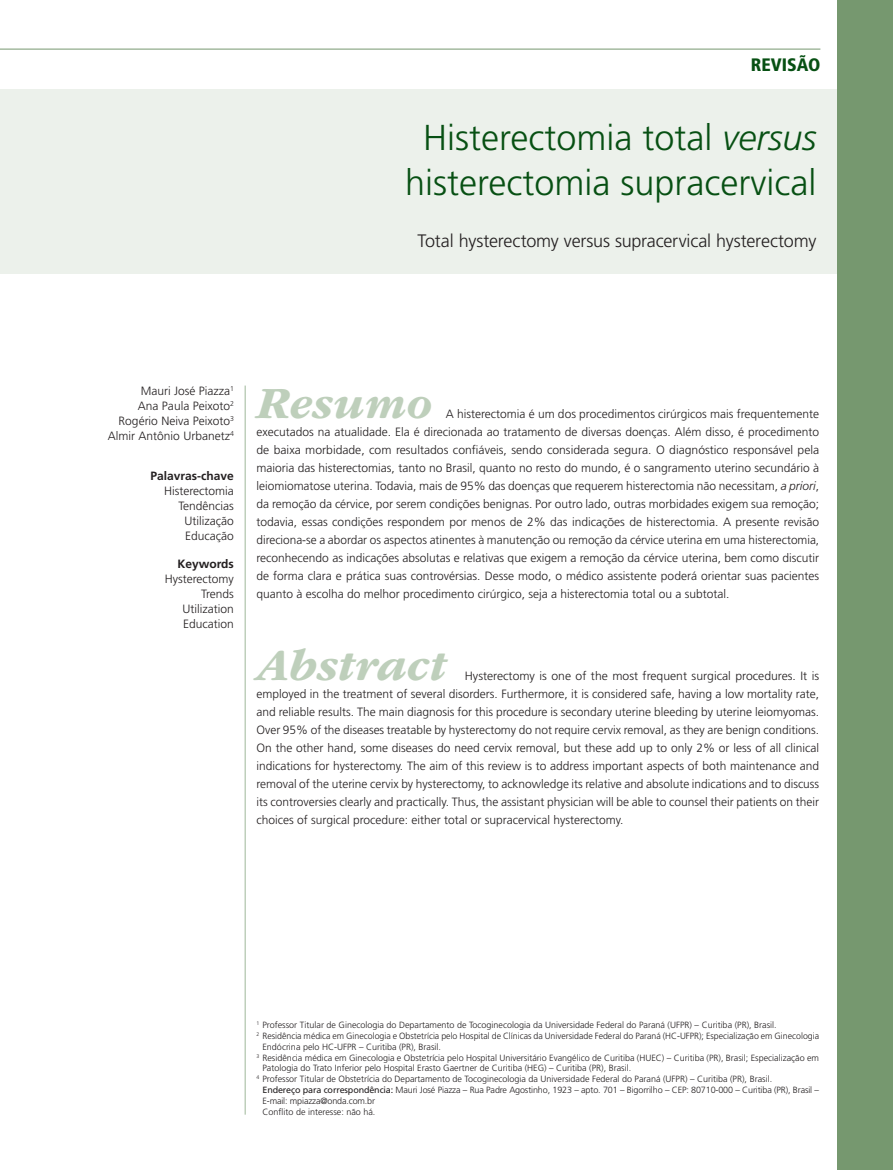
<style>
.page{position:relative;width:893px;height:1170px;background:#fff}
.page>*{position:absolute;margin:0;border:0;box-sizing:border-box;transform-origin:0 0}
._04_0_Resumo_Abstrac{font:italic 700 46.5px "ITC Garamond Std";color:#becfbb}
._01_0_Título{font:300 36px/45px "Frutiger LT Std";color:#075013;text-align:center}
._01_1_Título_Inglês{font:300 18px "Frutiger LT Std";letter-spacing:-.01em;color:#231f20}
._12_0_Seção{font:900 condensed 18px "Frutiger LT Std";color:#075013}
._04_0_Resumo_Abstrac-2{font:300 12px/18px "Frutiger LT Std";color:#231f20;text-align:justify}
._02_0_Autores{font:300 12px "Frutiger LT Std";color:#231f20}
._04_2_Palavras-chave{font:300 12px "Frutiger LT Std";color:#231f20}
._04_3_Keywords{font:300 12px "Frutiger LT Std";color:#231f20}
._04_1_Título_palavra{font:700 12px "Frutiger LT Std";color:#231f20}
._02_2_Autor-tilulaçã{font:300 9px/10.8px "Frutiger LT Std";color:#231f20}
._02_1_instituição{font:300 9px "Frutiger LT Std";color:#231f20}
.s1{font-style:italic}
.s2{font-weight:400}
</style>
<div class="page">
<hr style="left:0;top:49px;width:820px;height:1px;background:#76986f">
<hr style="left:244px;top:385px;width:2px;height:729px;background:#becfbb">
<div style="left:0;top:89px;width:893px;height:185px;background:#ecf1eb"></div>
<div style="left:838px;top:0;width:55px;height:1169px;background:#76986f"></div>
<p class="_12_0_Seção" style="left:751px;top:54px;width:71px">REVISÃO</p>
<p class="_01_0_Título" style="left:405px;top:116px;width:413px">Histerectomia total <span class="s1">versus </span>histerectomia supracervical</p>
<p class="_01_1_Título_Inglês" style="left:417px;top:231px;width:400px">Total hysterectomy versus supracervical hysterectomy</p>
<p class="_02_0_Autores" style="left:141px;top:383px;width:95px">Mauri José Piazza<sup>1</sup></p>
<p class="_02_0_Autores" style="left:138px;top:398px;width:97px">Ana Paula Peixoto<sup>2</sup></p>
<p class="_02_0_Autores" style="left:119px;top:413px;width:117px">Rogério Neiva Peixoto<sup>3</sup></p>
<p class="_02_0_Autores" style="left:108px;top:428px;width:127px">Almir Antônio Urbanetz<sup>4</sup></p>
<p class="_04_1_Título_palavra" style="left:150px;top:469px;width:85px">Palavras-chave</p>
<p class="_04_2_Palavras-chave" style="left:164px;top:484px;width:71px">Histerectomia</p>
<p class="_04_2_Palavras-chave" style="left:179px;top:499px;width:57px">Tendências</p>
<p class="_04_2_Palavras-chave" style="left:185px;top:514px;width:51px">Utilização</p>
<p class="_04_2_Palavras-chave" style="left:185px;top:529px;width:50px">Educação</p>
<p class="_04_1_Título_palavra" style="left:177px;top:556px;width:58px">Keywords</p>
<p class="_04_3_Keywords" style="left:165px;top:572px;width:71px">Hysterectomy</p>
<p class="_04_3_Keywords" style="left:201px;top:587px;width:34px">Trends</p>
<p class="_04_3_Keywords" style="left:183px;top:602px;width:53px">Utilization</p>
<p class="_04_3_Keywords" style="left:183px;top:617px;width:52px">Education</p>
<p class="_04_0_Resumo_Abstrac" style="left:256px;top:378px;width:177px">Resumo</p>
<p class="_04_0_Resumo_Abstrac-2" style="left:256px;top:405px;width:564px;text-indent:189px">A histerectomia é um dos procedimentos cirúrgicos mais frequentemente executados na atualidade. Ela é direcionada ao tratamento de diversas doenças. Além disso, é procedimento de baixa morbidade, com resultados confiáveis, sendo considerada segura. O diagnóstico responsável pela maioria das histerectomias, tanto no Brasil, quanto no resto do mundo, é o sangramento uterino secundário à leiomiomatose uterina. Todavia, mais de 95% das doenças que requerem histerectomia não necessitam, <span class="s1">a priori</span>, da remoção da cérvice, por serem condições benignas. Por outro lado, outras morbidades exigem sua remoção; todavia, essas condições respondem por menos de 2% das indicações de histerectomia. A presente revisão direciona-se a abordar os aspectos atinentes à manutenção ou remoção da cérvice uterina em uma histerectomia, reconhecendo as indicações absolutas e relativas que exigem a remoção da cérvice uterina, bem como discutir de forma clara e prática suas controvérsias. Desse modo, o médico assistente poderá orientar suas pacientes quanto à escolha do melhor procedimento cirúrgico, seja a histerectomia total ou a subtotal.</p>
<p class="_04_0_Resumo_Abstrac" style="left:256px;top:639px;width:191px">Abstract</p>
<p class="_04_0_Resumo_Abstrac-2" style="left:256px;top:666px;width:564px;text-indent:208px">Hysterectomy is one of the most frequent surgical procedures. It is employed in the treatment of several disorders. Furthermore, it is considered safe, having a low mortality rate, and reliable results. The main diagnosis for this procedure is secondary uterine bleeding by uterine leiomyomas.<br>Over 95% of the diseases treatable by hysterectomy do not require cervix removal, as they are benign conditions.<br>On the other hand, some diseases do need cervix removal, but these add up to only 2% or less of all clinical indications for hysterectomy. The aim of this review is to address important aspects of both maintenance and removal of the uterine cervix by hysterectomy, to acknowledge its relative and absolute indications and to discuss its controversies clearly and practically. Thus, the assistant physician will be able to counsel their patients on their choices of surgical procedure: either total or supracervical hysterectomy.</p>
<p class="_02_1_instituição" style="left:256px;top:1019px;width:522px"><sup>1</sup> Professor Titular de Ginecologia do Departamento de Tocoginecologia da Universidade Federal do Paraná (UFPR) – Curitiba (PR), Brasil.</p>
<p class="_02_2_Autor-tilulaçã" style="left:262px;top:1030px;width:558px;text-indent:-6px"><sup>2</sup> Residência médica em Ginecologia e Obstetrícia pelo Hospital de Clínicas da Universidade Federal do Paraná (HC-UFPR); Especialização em Ginecologia<br>Endócrina pelo HC-UFPR – Curitiba (PR), Brasil.</p>
<p class="_02_2_Autor-tilulaçã" style="left:262px;top:1052px;width:558px;text-indent:-6px"><sup>3</sup> Residência médica em Ginecologia e Obstetrícia pelo Hospital Universitário Evangélico de Curitiba (HUEC) – Curitiba (PR), Brasil; Especialização em<br>Patologia do Trato Inferior pelo Hospital Erasto Gaertner de Curitiba (HEG) – Curitiba (PR), Brasil.</p>
<p class="_02_2_Autor-tilulaçã" style="left:256px;top:1073px;width:517px"><sup>4</sup> Professor Titular de Obstetrícia do Departamento de Tocoginecologia da Universidade Federal do Paraná (UFPR) – Curitiba (PR), Brasil.</p>
<p class="_02_2_Autor-tilulaçã" style="left:262px;top:1084px;width:558px"><span class="s2">Endereço para correspondência:</span> Mauri José Piazza – Rua Padre Agostinho, 1923 – apto. 701 – Bigorrilho – CEP: 80710-000 – Curitiba (PR), Brasil –<br>E-mail: mpiazza@onda.com.br</p>
<p class="_02_2_Autor-tilulaçã" style="left:262px;top:1106px;width:114px">Conflito de interesse: não há.</p>
</div>
